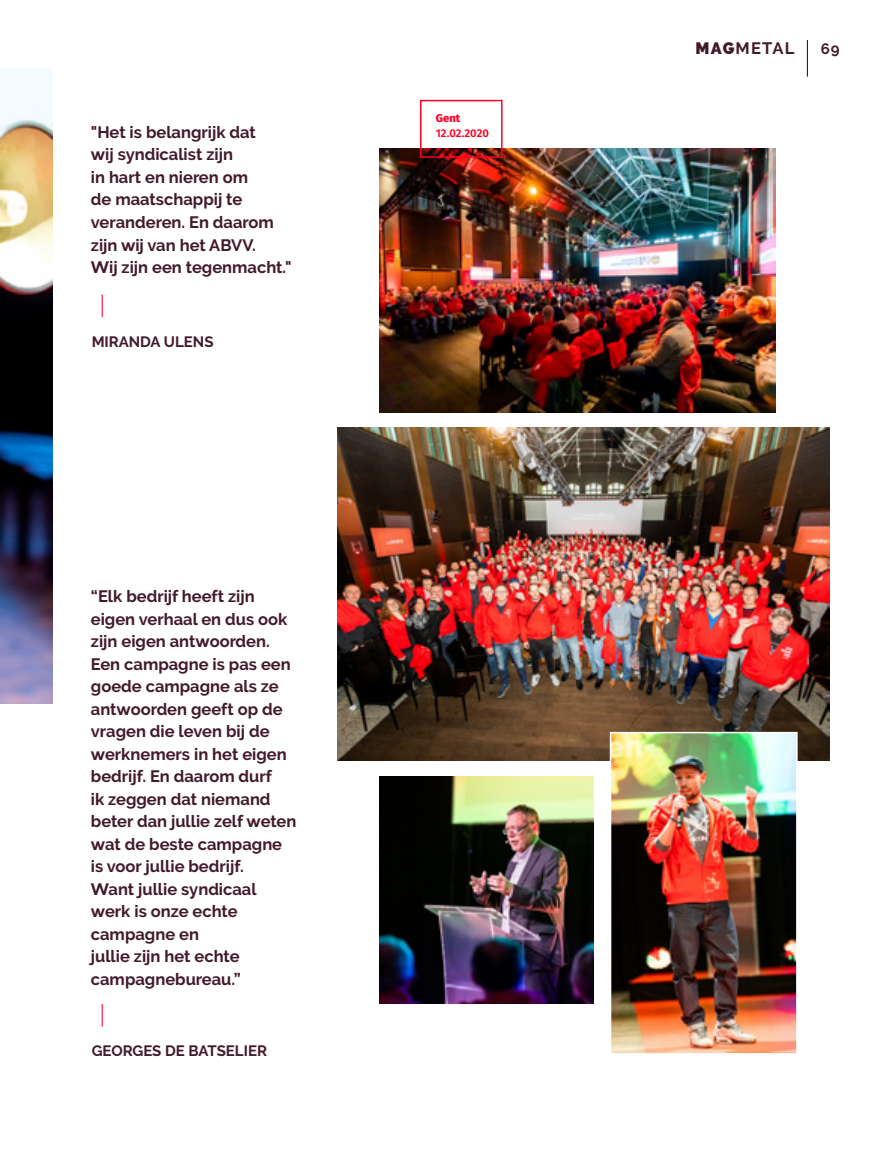
<style>
.page{position:relative;width:893px;height:1149px;background:#fff}
.page>*{position:absolute;margin:0;border:0;box-sizing:border-box;transform-origin:0 0}
.t1{font:700 16.5px/22.5px "Raleway";color:#421a2c}
.t2{font:700 15px "Raleway";color:#421a2c}
.t3{font:600 11.25px "Fira Sans";color:#ff0023}
.t4{font:800 11.25px "Fira Sans";color:#ff0023}
.s1{font-weight:900}
</style>
<div class="page">
<img style="left:0;top:114px;width:52px;height:589px">
<img style="left:380px;top:776px;width:214px;height:227px">
<img style="left:338px;top:428px;width:491px;height:332px">
<img style="left:380px;top:148px;width:396px;height:264px">
<img style="left:613px;top:734px;width:182px;height:317px">
<div style="left:610px;top:731px;width:188px;height:323px;border:2px solid #fff"></div>
<svg style="left:102px;top:294px;width:1px;height:23px"></svg>
<svg style="left:102px;top:1003px;width:1px;height:23px"></svg>
<div style="left:420px;top:100px;width:82px;height:58px;border:2px solid #ff0023"></div>
<hr style="left:807px;top:40px;width:1px;height:37px;background:#421a2c">
<p class="t1" style="left:91px;top:121px;width:202px">"Het is belangrijk dat<br>wij syndicalist zijn<br>in hart en nieren om<br>de maatschappij te veranderen. En daarom zijn wij van het ABVV.<br>Wij zijn een tegenmacht."</p>
<p class="t2" style="left:92px;top:333px;width:123px">MIRANDA ULENS</p>
<p class="t1" style="left:91px;top:585px;width:207px">“Elk bedrijf heeft zijn eigen verhaal en dus ook zijn eigen antwoorden.<br>Een campagne is pas een goede campagne als ze antwoorden geeft op de vragen die leven bij de werknemers in het eigen bedrijf. En daarom durf<br>ik zeggen dat niemand beter dan jullie zelf weten wat de beste campagne is voor jullie bedrijf.<br>Want jullie syndicaal werk is onze echte campagne en<br>jullie zijn het echte campagnebureau.”</p>
<p class="t2" style="left:92px;top:1042px;width:177px">GEORGES DE BATSELIER</p>
<p class="t4" style="left:436px;top:110px;width:26px">Gent</p>
<p class="t3" style="left:436px;top:125px;width:55px">12.02.2020</p>
<p class="t1" style="left:696px;top:37px;width:100px"><span class="s1">MAG</span>METAL</p>
<p class="t2" style="left:821px;top:40px;width:21px">69</p>
</div>
